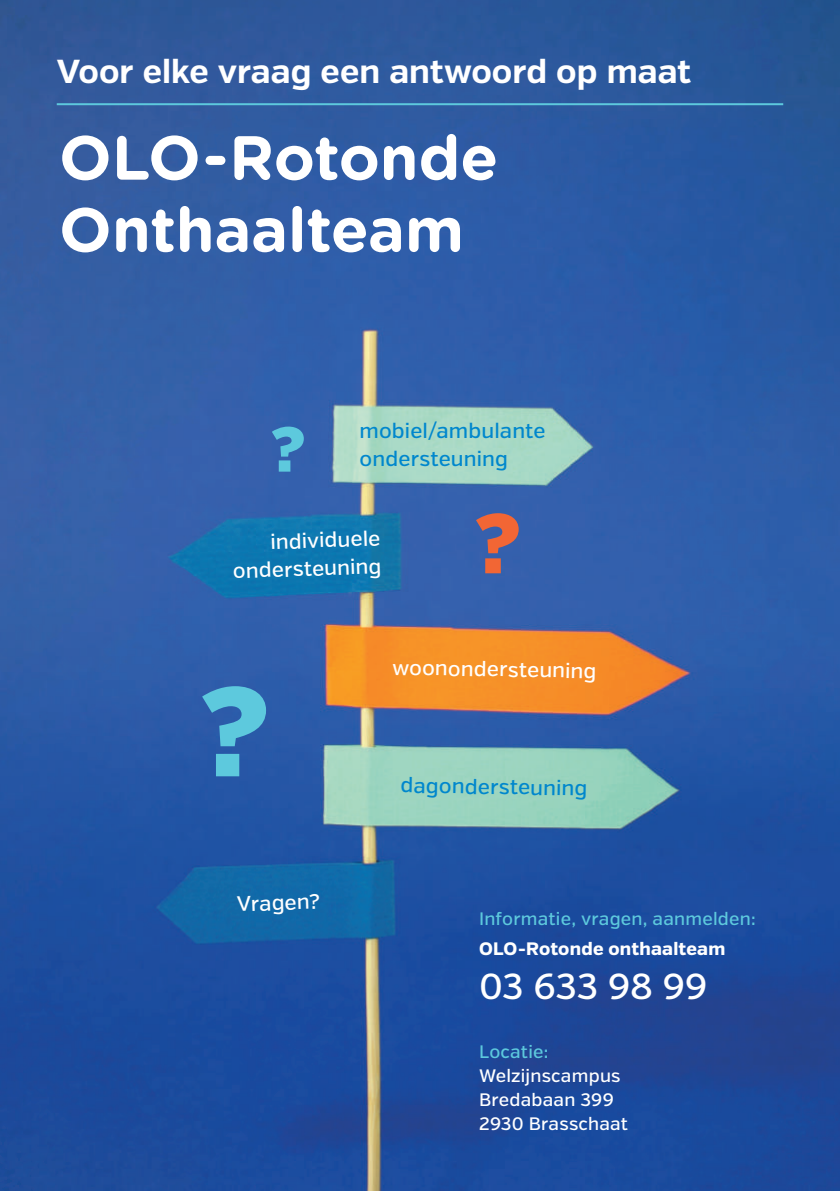
<style>
.page{position:relative;width:840px;height:1191px;background:#fff}
.page>*{position:absolute;margin:0;border:0;box-sizing:border-box;transform-origin:0 0}
.t1{font:900 126.8px "Verb";color:#5dc9dd}
.t2{font:900 84.6px "Verb";color:#f26634}
.t3{font:900 63.4px "Verb";color:#5dc9dd}
.t4{font:700 62px/72px "Gotham Rounded";letter-spacing:-.005em;color:#fff}
.t5{font:500 36px "Verb";letter-spacing:-.005em;color:#fff}
.t6{font:700 33.2px "Verb";color:#fff}
.t7{font:500 21px/28px "Verb";color:#fff;text-align:right}
.t8{font:500 21px/28px "Verb";letter-spacing:.005em;color:#0087cd}
.t9{font:500 18px/24px "Verb";letter-spacing:.015em;color:#fff}
.t10{font:500 18px "Verb";letter-spacing:.015em;color:#5dc9dd}
.t11{font:800 18px "Verb";letter-spacing:.015em;color:#fff}
</style>
<div class="page">
<img style="left:0;top:0;width:839px;height:1191px">
<hr style="left:57px;top:103px;width:725px;height:2px;background:#5dc9dd">
<h3 class="t6" style="left:57px;top:52px;width:635px">Voor elke vraag een antwoord op maat</h3>
<h3 class="t4" style="left:59px;top:119px;width:441px">OLO-Rotonde<br>Onthaalteam</h3>
<h3 class="t3" style="left:270px;top:410px;width:37px">?</h3>
<p class="t8" style="left:359px;top:417px;width:187px">mobiel/ambulante ondersteuning</p>
<p class="t7" style="left:231px;top:529px;width:150px;rotate:-2deg">individuele ondersteuning</p>
<h2 class="t2" style="left:474px;top:492px;width:48px">?</h2>
<h1 class="t1" style="left:199px;top:654px;width:72px">?</h1>
<p class="t7" style="left:392px;top:653px;width:206px;rotate:1deg">woonondersteuning</p>
<p class="t8" style="left:401px;top:771px;width:188px;rotate:1deg">dagondersteuning</p>
<p class="t7" style="left:236px;top:890px;width:85px;rotate:-2deg">Vragen?</p>
<p class="t10" style="left:479px;top:908px;width:278px">Informatie, vragen, aanmelden:</p>
<p class="t11" style="left:479px;top:937px;width:247px">OLO-Rotonde onthaalteam</p>
<h3 class="t5" style="left:479px;top:964px;width:230px">03 633 98 99</h3>
<p class="t10" style="left:479px;top:1040px;width:71px">Locatie:</p>
<p class="t9" style="left:479px;top:1064px;width:150px">Welzijnscampus<br>Bredabaan 399<br>2930 Brasschaat</p>
</div>
